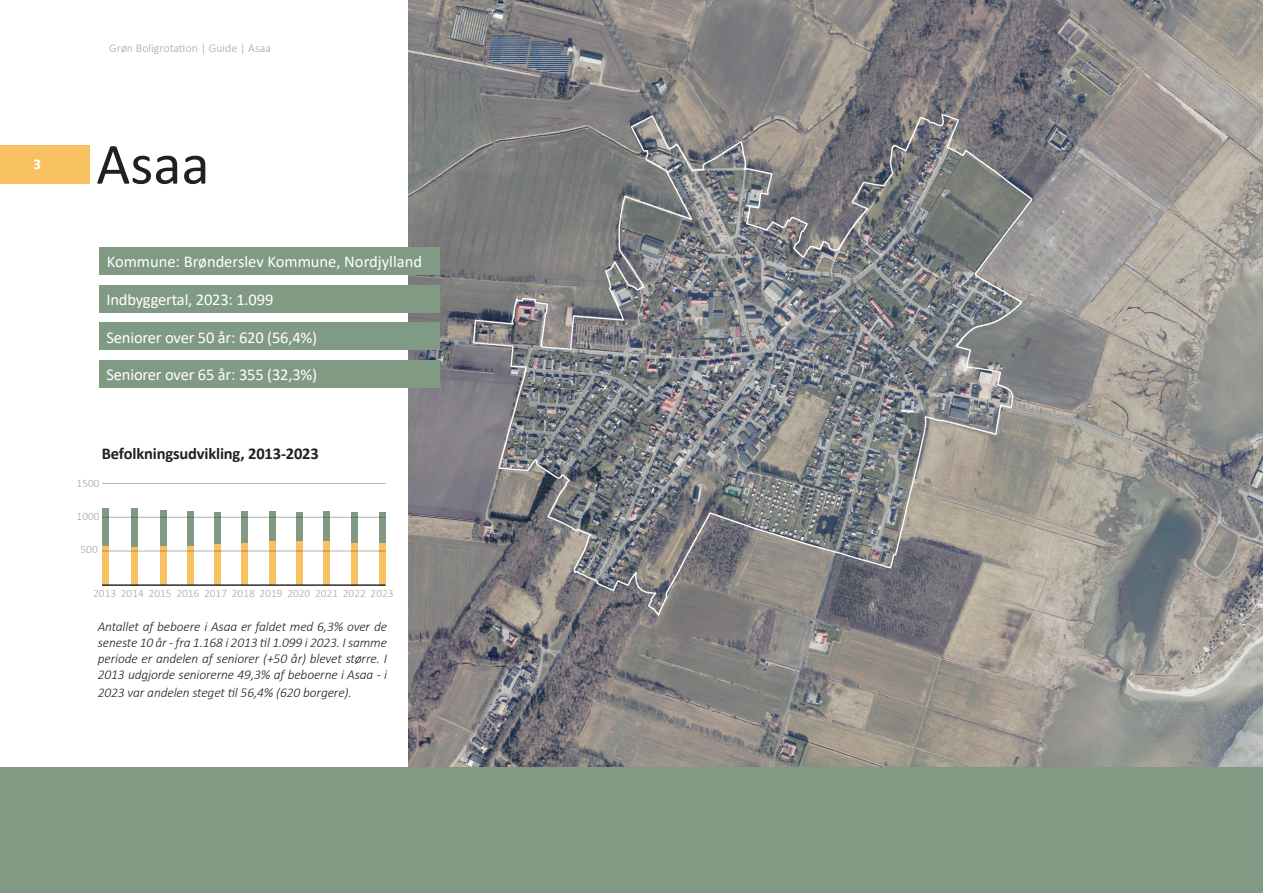
<style>
.page{position:relative;width:1263px;height:893px;background:#fff}
.page>*{position:absolute;margin:0;border:0;box-sizing:border-box;transform-origin:0 0}
.t1{font:58.8px "Calibri";color:#231f20}
.Body_Text{font:16.5px "Calibri";letter-spacing:-.01em;color:#fff}
.Body_Text-2{font:700 16.5px "Calibri";letter-spacing:-.01em;color:#231f20}
.t2{font:700 15px "Calibri";color:#fff}
.Body_Text-3{font:italic 300 13.5px/16.2px "Calibri";letter-spacing:-.01em;color:#231f20;text-align:justify}
.Body_Text-4{font:300 12px "Calibri";color:#a5a6aa}
.Body_Text-5{font:300 11.4px "Calibri";color:#a5a6aa}
</style>
<div class="page">
<img style="left:409px;top:0;width:854px;height:767px">
<div style="left:0;top:145px;width:89px;height:38px;background:#f7c161"></div>
<div style="left:0;top:767px;width:1263px;height:126px;background:#809a83"></div>
<div style="left:99px;top:247px;width:340px;height:27px;background:#809a83"></div>
<div style="left:99px;top:285px;width:340px;height:27px;background:#809a83"></div>
<div style="left:99px;top:323px;width:340px;height:27px;background:#809a83"></div>
<div style="left:99px;top:361px;width:340px;height:27px;background:#809a83"></div>
<div style="left:102px;top:508px;width:6px;height:77px;background:#809a83"></div>
<div style="left:102px;top:547px;width:6px;height:38px;background:#f7c161"></div>
<div style="left:131px;top:508px;width:6px;height:77px;background:#809a83"></div>
<div style="left:131px;top:548px;width:6px;height:37px;background:#f7c161"></div>
<div style="left:160px;top:510px;width:6px;height:75px;background:#809a83"></div>
<div style="left:160px;top:547px;width:6px;height:38px;background:#f7c161"></div>
<div style="left:187px;top:511px;width:6px;height:74px;background:#809a83"></div>
<div style="left:187px;top:547px;width:6px;height:38px;background:#f7c161"></div>
<div style="left:214px;top:512px;width:6px;height:73px;background:#809a83"></div>
<div style="left:214px;top:545px;width:6px;height:40px;background:#f7c161"></div>
<div style="left:242px;top:511px;width:6px;height:74px;background:#809a83"></div>
<div style="left:242px;top:543px;width:6px;height:42px;background:#f7c161"></div>
<div style="left:269px;top:511px;width:6px;height:74px;background:#809a83"></div>
<div style="left:269px;top:541px;width:6px;height:44px;background:#f7c161"></div>
<div style="left:296px;top:512px;width:7px;height:73px;background:#809a83"></div>
<div style="left:296px;top:541px;width:7px;height:44px;background:#f7c161"></div>
<div style="left:324px;top:511px;width:6px;height:74px;background:#809a83"></div>
<div style="left:324px;top:541px;width:6px;height:44px;background:#f7c161"></div>
<div style="left:351px;top:512px;width:6px;height:73px;background:#809a83"></div>
<div style="left:351px;top:543px;width:6px;height:42px;background:#f7c161"></div>
<div style="left:379px;top:512px;width:6px;height:73px;background:#809a83"></div>
<div style="left:379px;top:543px;width:6px;height:42px;background:#f7c161"></div>
<hr style="left:102px;top:584px;width:283px;height:2px;background:#231f20">
<hr style="left:102px;top:551px;width:283px;height:1px;background:#231f20">
<hr style="left:102px;top:517px;width:283px;height:1px;background:#231f20">
<hr style="left:102px;top:483px;width:283px;height:1px;background:#231f20">
<p class="t2" style="left:34px;top:154px;width:9px">3</p>
<p class="Body_Text-4" style="left:109px;top:41px;width:163px">Grøn Boligrotation | Guide | Asaa</p>
<p class="t1" style="left:96px;top:123px;width:115px">Asaa</p>
<p class="Body_Text" style="left:107px;top:250px;width:317px">Kommune: Brønderslev Kommune, Nordjylland</p>
<p class="Body_Text" style="left:106px;top:288px;width:168px">Indbyggertal, 2023: 1.099</p>
<p class="Body_Text" style="left:106px;top:326px;width:212px">Seniorer over 50 år: 620 (56,4%)</p>
<p class="Body_Text" style="left:106px;top:363px;width:212px">Seniorer over 65 år: 355 (32,3%)</p>
<p class="Body_Text-2" style="left:102px;top:442px;width:219px">Befolkningsudvikling, 2013-2023</p>
<p class="Body_Text-5" style="left:77px;top:476px;width:24px">1500</p>
<p class="Body_Text-5" style="left:77px;top:509px;width:24px">1000</p>
<p class="Body_Text-5" style="left:81px;top:542px;width:19px">500</p>
<p class="Body_Text-5" style="left:93px;top:586px;width:302px">2013 2014 2015 2016 2017 2018 2019 2020 2021 2022 2023</p>
<p class="Body_Text-3" style="left:98px;top:618px;width:291px">Antallet af beboere i Asaa er faldet med 6,3% over de seneste 10 år - fra 1.168 i 2013 til 1.099 i 2023. I samme periode er andelen af seniorer (+50 år) blevet større. I 2013 udgjorde seniorerne 49,3% af beboerne i Asaa - i</p>
<p class="Body_Text-3" style="left:98px;top:684px;width:255px">2023 var andelen steget til 56,4% (620 borgere).</p>
</div>
